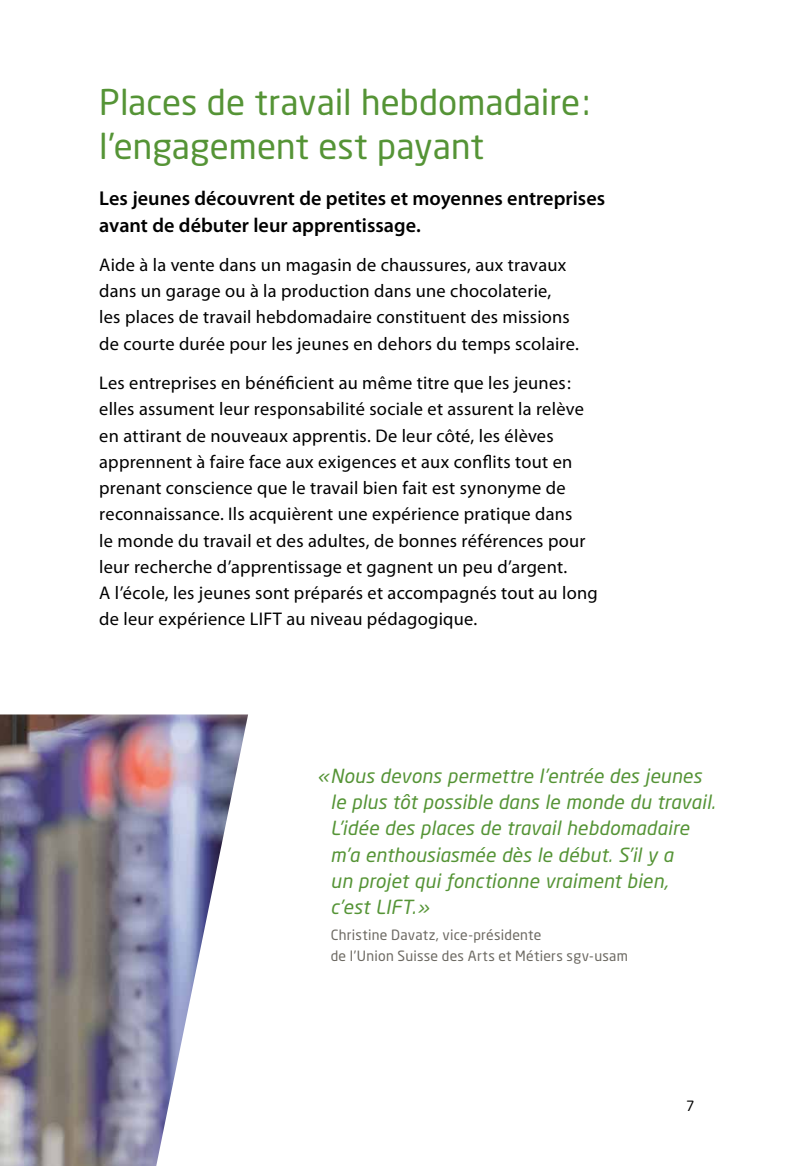
<style>
.page{position:relative;width:794px;height:1166px;background:#fff}
.page>*{position:absolute;margin:0;border:0;box-sizing:border-box;transform-origin:0 0}
.t1{font:35px/43.8px "Neo Sans Pro";color:#559436}
.t2{font:600 20.12px/26.2px "Myriad Pro";color:#000}
.t3{font:italic 19.25px/26.2px "Neo Sans Pro";letter-spacing:.01em;color:#559436}
.t4{font:18.38px/26.2px "Myriad Pro";letter-spacing:.01em;color:#000}
.t5{font:14px/21px "Neo Sans Pro";letter-spacing:.02em;color:#6d6a63}
.t6{font:14px "Neo Sans Pro";color:#000}
</style>
<div class="page">
<img style="left:0;top:714px;width:248px;height:452px">
<h1 class="t1" style="left:99px;top:80px;width:492px">Places de travail hebdomadaire: l’engagement est payant</h1>
<p class="t2" style="left:99px;top:185px;width:507px">Les jeunes découvrent de petites et moyennes entreprises avant de débuter leur apprentissage.</p>
<p class="t4" style="left:99px;top:251px;width:481px">Aide à la vente dans un magasin de chaussures, aux travaux dans un garage ou à la production dans une chocolaterie,<br>les places de travail hebdomadaire constituent des missions de courte durée pour les jeunes en dehors du temps scolaire.</p>
<p class="t4" style="left:99px;top:369px;width:500px">Les entreprises en bénéficient au même titre que les jeunes: elles assument leur responsabilité sociale et assurent la relève en attirant de nouveaux apprentis. De leur côté, les élèves apprennent à faire face aux exigences et aux conflits tout en prenant conscience que le travail bien fait est synonyme de reconnaissance. Ils acquièrent une expérience pratique dans<br>le monde du travail et des adultes, de bonnes références pour leur recherche d’apprentissage et gagnent un peu d’argent.<br>A l’école, les jeunes sont préparés et accompagnés tout au long de leur expérience LIFT au niveau pédagogique.</p>
<p class="t3" style="left:330px;top:762px;width:386px;text-indent:-13px">« Nous devons permettre l’entrée des jeunes le plus tôt possible dans le monde du travail.<br>L’idée des places de travail hebdomadaire m’a enthousiasmée dès le début. S’il y a<br>un projet qui fonctionne vraiment bien,<br>c’est LIFT.»</p>
<p class="t5" style="left:331px;top:924px;width:299px">Christine Davatz, vice-présidente<br>de l’Union Suisse des Arts et Métiers sgv-usam</p>
<p class="t6" style="left:686px;top:1097px;width:10px">7</p>
</div>
